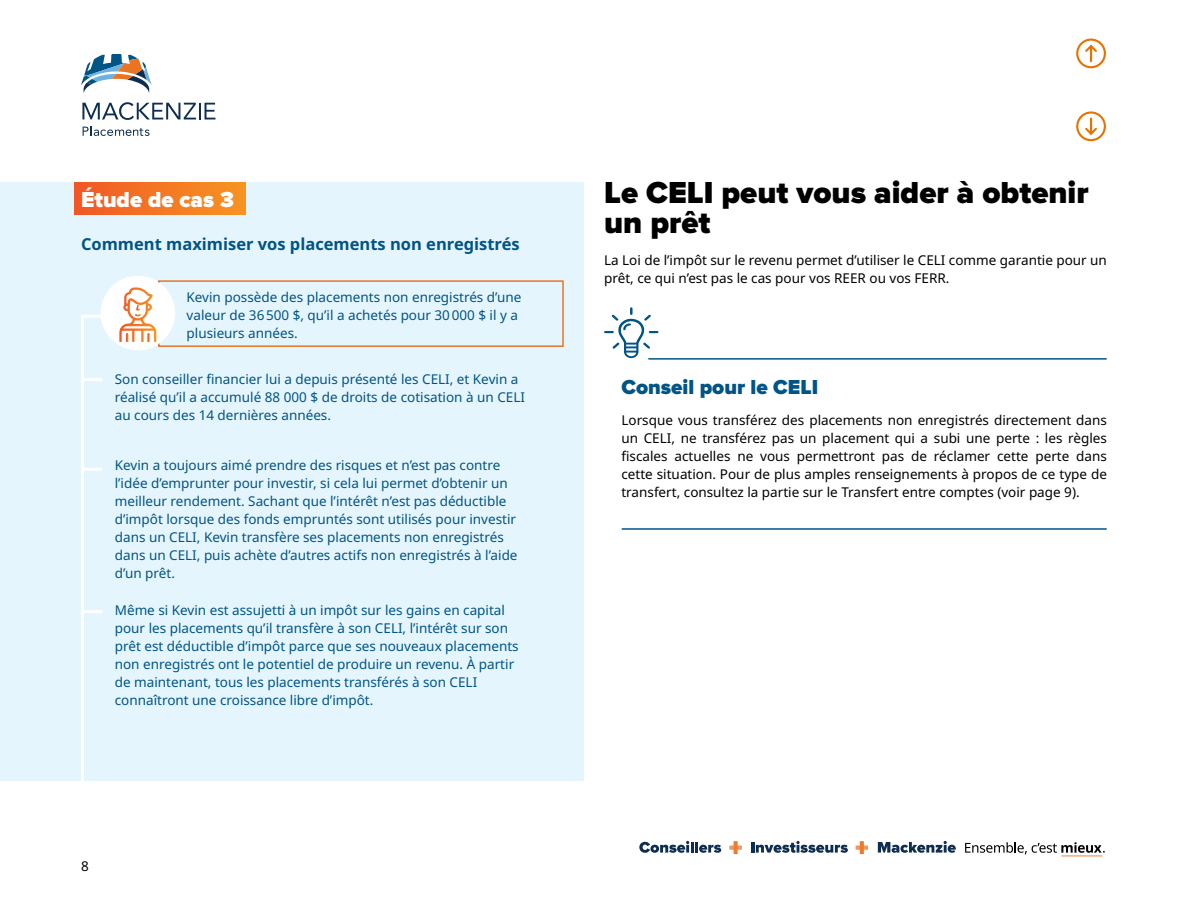
<style>
.page{position:relative;width:1188px;height:918px;background:#fff}
.page>*{position:absolute;margin:0;border:0;box-sizing:border-box;transform-origin:0 0}
.Heading_level_2_-_Pr{font:900 31.5px/30px "Proxima Nova";color:#000}
.Heading_Level_4_-_bl{font:900 22.5px "Proxima Nova";color:#fff}
.Heading_Level_3_-_MI{font:900 21px "Proxima Nova";color:#005486}
.Heading_Level_4_-_bl-2{font:700 16.5px "Noto Sans";color:#005486}
.body_copy{font:13.5px/18px "Noto Sans";color:#005486}
.body_copy-2{font:13.5px/18px "Noto Sans";color:#000}
</style>
<div class="page">
<div style="left:0;top:183px;width:584px;height:598px;background:#e5f5fd"></div>
<div style="left:74px;top:183px;width:171px;height:31px;background:linear-gradient(to right,#f05725,#f79422)"></div>
<hr style="left:81px;top:315px;width:3px;height:473px;background:#fff">
<hr style="left:82px;top:378px;width:20px;height:3px;background:#fff">
<hr style="left:82px;top:315px;width:20px;height:3px;background:#fff">
<hr style="left:82px;top:468px;width:20px;height:3px;background:#fff">
<hr style="left:82px;top:610px;width:20px;height:3px;background:#fff">
<div style="left:158px;top:280px;width:406px;height:67px;border:2px solid #e87524"></div>
<div style="left:101px;top:276px;width:74px;height:74px;background:#fff;border-radius:50%"></div>
<svg style="left:751px;top:841px;width:97px;height:12px"></svg>
<svg style="left:729px;top:841px;width:13px;height:13px"></svg>
<svg style="left:856px;top:841px;width:12px;height:13px"></svg>
<svg style="left:639px;top:841px;width:82px;height:12px"></svg>
<svg style="left:878px;top:841px;width:78px;height:12px"></svg>
<svg style="left:965px;top:842px;width:140px;height:14px"></svg>
<svg style="left:81px;top:54px;width:71px;height:39px"></svg>
<svg style="left:82px;top:102px;width:133px;height:18px"></svg>
<svg style="left:83px;top:126px;width:67px;height:10px"></svg>
<hr style="left:649px;top:358px;width:457px;height:2px;background:#005486">
<hr style="left:622px;top:528px;width:484px;height:2px;background:#005486">
<svg style="left:604px;top:307px;width:54px;height:52px"></svg>
<svg style="left:119px;top:287px;width:37px;height:55px"></svg>
<div style="left:1076px;top:39px;width:30px;height:29px;border:2px solid #e67200;border-radius:50%"></div>
<svg style="left:1083px;top:43px;width:16px;height:18px"></svg>
<div style="left:1076px;top:111px;width:30px;height:30px;border:2px solid #e67200;border-radius:50%"></div>
<svg style="left:1083px;top:119px;width:16px;height:18px"></svg>
<p class="Heading_Level_4_-_bl" style="left:81px;top:189px;width:154px">Étude de cas 3</p>
<p class="Heading_Level_4_-_bl-2" style="left:81px;top:232px;width:440px">Comment maximiser vos placements non enregistrés</p>
<p class="body_copy" style="left:187px;top:288px;width:336px">Kevin possède des placements non enregistrés d’une valeur de 36500 $, qu’il a achetés pour 30000 $ il y a plusieurs années.</p>
<p class="body_copy" style="left:115px;top:371px;width:412px">Son conseiller financier lui a depuis présenté les CELI, et Kevin a réalisé qu’il a accumulé 88 000 $ de droits de cotisation à un CELI au cours des 14 dernières années.</p>
<p class="body_copy" style="left:115px;top:457px;width:404px">Kevin a toujours aimé prendre des risques et n’est pas contre l’idée d’emprunter pour investir, si cela lui permet d’obtenir un meilleur rendement. Sachant que l’intérêt n’est pas déductible d’impôt lorsque des fonds empruntés sont utilisés pour investir dans un CELI, Kevin transfère ses placements non enregistrés dans un CELI, puis achète d’autres actifs non enregistrés à l’aide d’un prêt.</p>
<p class="body_copy" style="left:115px;top:602px;width:405px">Même si Kevin est assujetti à un impôt sur les gains en capital pour les placements qu’il transfère à son CELI, l’intérêt sur son prêt est déductible d’impôt parce que ses nouveaux placements non enregistrés ont le potentiel de produire un revenu. À partir de maintenant, tous les placements transférés à son CELI connaîtront une croissance libre d’impôt.</p>
<p class="body_copy-2" style="left:81px;top:857px;width:9px">8</p>
<h2 class="Heading_level_2_-_Pr" style="left:604px;top:179px;width:486px">Le CELI peut vous aider à obtenir un prêt</h2>
<p class="body_copy-2" style="left:604px;top:251px;width:504px">La Loi de l’impôt sur le revenu permet d’utiliser le CELI comme garantie pour un prêt, ce qui n’est pas le cas pour vos REER ou vos FERR.</p>
<h2 class="Heading_Level_3_-_MI" style="left:621px;top:377px;width:198px">Conseil pour le CELI</h2>
<p class="body_copy-2" style="left:621px;top:411px;width:487px;text-align:justify">Lorsque vous transférez des placements non enregistrés directement dans un CELI, ne transférez pas un placement qui a subi une perte : les règles fiscales actuelles ne vous permettront pas de réclamer cette perte dans cette situation. Pour de plus amples renseignements à propos de ce type de transfert, consultez la partie sur le Transfert entre comptes (voir page 9).</p>
</div>
